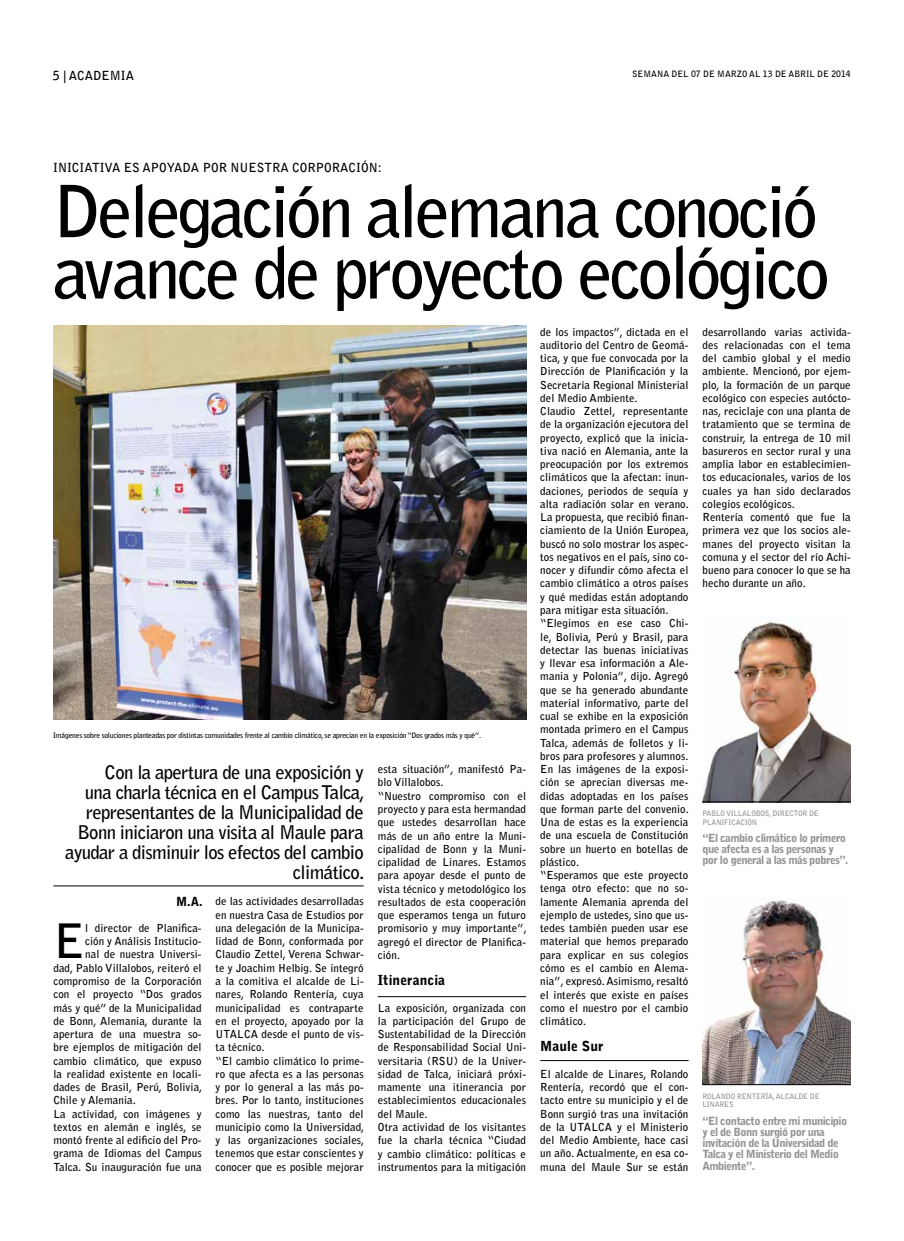
<style>
.page{position:relative;width:904px;height:1241px;background:#fff}
.page>*{position:absolute;margin:0;border:0;box-sizing:border-box;transform-origin:0 0}
.t1{font:700 71.25px/61.2px "Bell Gothic Std";letter-spacing:-.05em;color:#000}
.t2{font:700 47.12px "Bell Gothic Std";color:#000}
.t3{font:700 18.75px/20px "Bell Gothic Std";letter-spacing:-.035em;color:#000;text-align:right}
.t4{font:900 13.75px "Bell Gothic Std";letter-spacing:.005em;color:#000}
.t5{font:700 12.5px "Bell Gothic Std";color:#000}
.t6{font:900 12.5px "Bell Gothic Std";color:#000}
.t7{font:900 11.25px/11.2px "Bell Gothic Std";letter-spacing:-.05em;color:#939598}
.t8{font:700 11px/13.2px "Bell Gothic Std";letter-spacing:.005em;color:#000}
.t9{font:700 8.75px "Bell Gothic Std";color:#000}
.t10{font:700 7.5px "Bell Gothic Std";letter-spacing:-.03em;color:#000}
.t11{font:700 7.5px/8.8px "Bell Gothic Std";letter-spacing:-.03em;color:#939598}
</style>
<div class="page">
<img style="left:53px;top:325px;width:473px;height:394px">
<hr style="left:378px;top:996px;width:148px;height:1px;background:#000">
<img style="left:702px;top:617px;width:148px;height:184px">
<img style="left:702px;top:898px;width:148px;height:186px">
<hr style="left:702px;top:801px;width:148px;height:1px;background:#000">
<hr style="left:702px;top:1084px;width:148px;height:1px;background:#000">
<hr style="left:540px;top:1060px;width:148px;height:1px;background:#000">
<hr style="left:53px;top:885px;width:311px;height:1px;background:#000">
<p class="t5" style="left:53px;top:68px;width:83px">5 | ACADEMIA</p>
<p class="t9" style="left:632px;top:69px;width:220px">SEMANA DEL 07 DE MARZO AL 13 DE ABRIL DE 2014</p>
<p class="t5" style="left:53px;top:160px;width:330px">INICIATIVA ES APOYADA POR NUESTRA CORPORACIÓN:</p>
<h1 class="t1" style="left:53px;top:181px;width:778px">Delegación alemana conoció avance de proyecto ecológico</h1>
<p class="t10" style="left:53px;top:730px;width:429px">Imágenes sobre soluciones planteadas por distintas comunidades frente al cambio climático, se aprecian en la exposición “Dos grados más y qué”.</p>
<h3 class="t3" style="left:65px;top:762px;width:301px">Con la apertura de una exposición y<br>una charla técnica en el Campus Talca, representantes de la Municipalidad de Bonn iniciaron una visita al Maule para ayudar a disminuir los efectos del cambio climático.</h3>
<p class="t6" style="left:176px;top:894px;width:28px">M.A.</p>
<h2 class="t2" style="left:53px;top:912px;width:33px">E</h2>
<p class="t8" style="left:85px;top:921px;width:118px">l director de Planifica-</p>
<p class="t8" style="left:85px;top:934px;width:118px">ción y Análisis Institucio-</p>
<p class="t8" style="left:85px;top:947px;width:118px">nal de nuestra Universi-</p>
<p class="t8" style="left:53px;top:961px;width:150px">dad, Pablo Villalobos, reiteró el</p>
<p class="t8" style="left:53px;top:974px;width:150px">compromiso de la Corporación</p>
<p class="t8" style="left:53px;top:987px;width:150px">con el proyecto “Dos grados</p>
<p class="t8" style="left:53px;top:1000px;width:150px">más y qué” de la Municipalidad</p>
<p class="t8" style="left:53px;top:1014px;width:150px">de Bonn, Alemania, durante la</p>
<p class="t8" style="left:53px;top:1027px;width:150px">apertura de una muestra so-</p>
<p class="t8" style="left:53px;top:1040px;width:150px">bre ejemplos de mitigación del</p>
<p class="t8" style="left:53px;top:1053px;width:150px">cambio climático, que expuso</p>
<p class="t8" style="left:53px;top:1067px;width:150px">la realidad existente en locali-</p>
<p class="t8" style="left:53px;top:1080px;width:150px">dades de Brasil, Perú, Bolivia,</p>
<p class="t8" style="left:53px;top:1093px;width:84px">Chile y Alemania.</p>
<p class="t8" style="left:53px;top:1106px;width:150px">La actividad, con imágenes y</p>
<p class="t8" style="left:53px;top:1120px;width:150px">textos en alemán e inglés, se</p>
<p class="t8" style="left:53px;top:1133px;width:150px">montó frente al edificio del Pro-</p>
<p class="t8" style="left:53px;top:1146px;width:150px">grama de Idiomas del Campus</p>
<p class="t8" style="left:53px;top:1159px;width:150px">Talca. Su inauguración fue una</p>
<p class="t8" style="left:215px;top:894px;width:150px">de las actividades desarrolladas en nuestra Casa de Estudios por una delegación de la Municipa&shy;lidad de Bonn, conformada por<br>Claudio Zettel, Verena Schwar&shy;te y Joachim Helbig. Se integró a la comitiva el alcalde de Li&shy;nares, Rolando Rentería, cuya municipalidad es contraparte en el proyecto, apoyado por la<br>UTALCA desde el punto de vis&shy;ta técnico.<br>“El cambio climático lo prime&shy;ro que afecta es a las personas y por lo general a las más po&shy;bres. Por lo tanto, instituciones como las nuestras, tanto del municipio como la Universidad, y las organizaciones sociales, tenemos que estar conscientes y conocer que es posible mejorar</p>
<p class="t8" style="left:378px;top:762px;width:150px">esta situación”, manifestó Pa&shy;blo Villalobos.<br>“Nuestro compromiso con el proyecto y para esta hermandad que ustedes desarrollan hace más de un año entre la Muni&shy;cipalidad de Bonn y la Muni&shy;cipalidad de Linares. Estamos para apoyar desde el punto de vista técnico y metodológico los resultados de esta cooperación que esperamos tenga un futuro promisorio y muy importante”, agregó el director de Planifica&shy;ción.</p>
<p class="t4" style="left:378px;top:971px;width:69px">Itinerancia</p>
<p class="t8" style="left:378px;top:1000px;width:150px">La exposición, organizada con la participación del Grupo de<br>Sustentabilidad de la Dirección de Responsabilidad Social Uni&shy;versitaria (RSU) de la Univer&shy;sidad de Talca, iniciará próxi&shy;mamente una itinerancia por establecimientos educacionales del Maule.<br>Otra actividad de los visitantes fue la charla técnica “Ciudad y cambio climático: políticas e instrumentos para la mitigación</p>
<p class="t8" style="left:540px;top:325px;width:150px">de los impactos”, dictada en el auditorio del Centro de Geomá&shy;tica, y que fue convocada por la<br>Dirección de Planificación y la<br>Secretaría Regional Ministerial del Medio Ambiente.<br>Claudio Zettel, representante de la organización ejecutora del proyecto, explicó que la inicia&shy;tiva nació en Alemania, ante la preocupación por los extremos climáticos que la afectan: inun&shy;daciones, periodos de sequía y alta radiación solar en verano.<br>La propuesta, que recibió finan&shy;ciamiento de la Unión Europea, buscó no solo mostrar los aspec&shy;tos negativos en el país, sino co&shy;nocer y difundir cómo afecta el cambio climático a otros países y qué medidas están adoptando para mitigar esta situación. “Elegimos en ese caso Chi&shy;le, Bolivia, Perú y Brasil, para detectar las buenas iniciativas y llevar esa información a Ale&shy;mania y Polonia”, dijo. Agregó que se ha generado abundante material informativo, parte del cual se exhibe en la exposición montada primero en el Campus<br>Talca, además de folletos y li&shy;bros para profesores y alumnos.<br>En las imágenes de la exposi&shy;ción se aprecian diversas me&shy;didas adoptadas en los países que forman parte del convenio.<br>Una de estas es la experiencia de una escuela de Constitución sobre un huerto en botellas de plástico.<br>“Esperamos que este proyecto tenga otro efecto: que no so&shy;lamente Alemania aprenda del ejemplo de ustedes, sino que us&shy;tedes también pueden usar ese material que hemos preparado para explicar en sus colegios cómo es el cambio en Alema&shy;nia”, expresó. Asimismo, resaltó el interés que existe en países como el nuestro por el cambio climático.</p>
<p class="t4" style="left:540px;top:1038px;width:65px">Maule Sur</p>
<p class="t8" style="left:540px;top:1067px;width:150px;text-align:justify">El alcalde de Linares, Rolando Rentería, recordó que el con&shy;tacto entre su municipio y el de Bonn surgió tras una invitación de la UTALCA y el Ministerio del Medio Ambiente, hace casi un año. Actualmente, en esa co&shy;muna del Maule Sur se están</p>
<p class="t8" style="left:702px;top:325px;width:150px">desarrollando varias activida&shy;des relacionadas con el tema del cambio global y el medio ambiente. Mencionó, por ejem&shy;plo, la formación de un parque ecológico con especies autócto&shy;nas, reciclaje con una planta de tratamiento que se termina de construir, la entrega de 10 mil basureros en sector rural y una amplia labor en establecimien&shy;tos educacionales, varios de los cuales ya han sido declarados colegios ecológicos.<br>Rentería comentó que fue la primera vez que los socios ale&shy;manes del proyecto visitan la comuna y el sector del río Achi&shy;bueno para conocer lo que se ha hecho durante un año.</p>
<p class="t11" style="left:702px;top:808px;width:118px">PABLO VILLALOBOS, DIRECTOR DE<br>PLANIFICACIÓN</p>
<p class="t7" style="left:702px;top:832px;width:147px">“El cambio climático lo primero que afecta es a las personas y por lo general a las más pobres”.</p>
<p class="t11" style="left:702px;top:1091px;width:119px">ROLANDO RENTERÍA, ALCALDE DE<br>LINARES</p>
<p class="t7" style="left:702px;top:1114px;width:146px">“El contacto entre mi municipio y el de Bonn surgió por una invitación de la Universidad de<br>Talca y el Ministerio del Medio<br>Ambiente”.</p>
</div>
